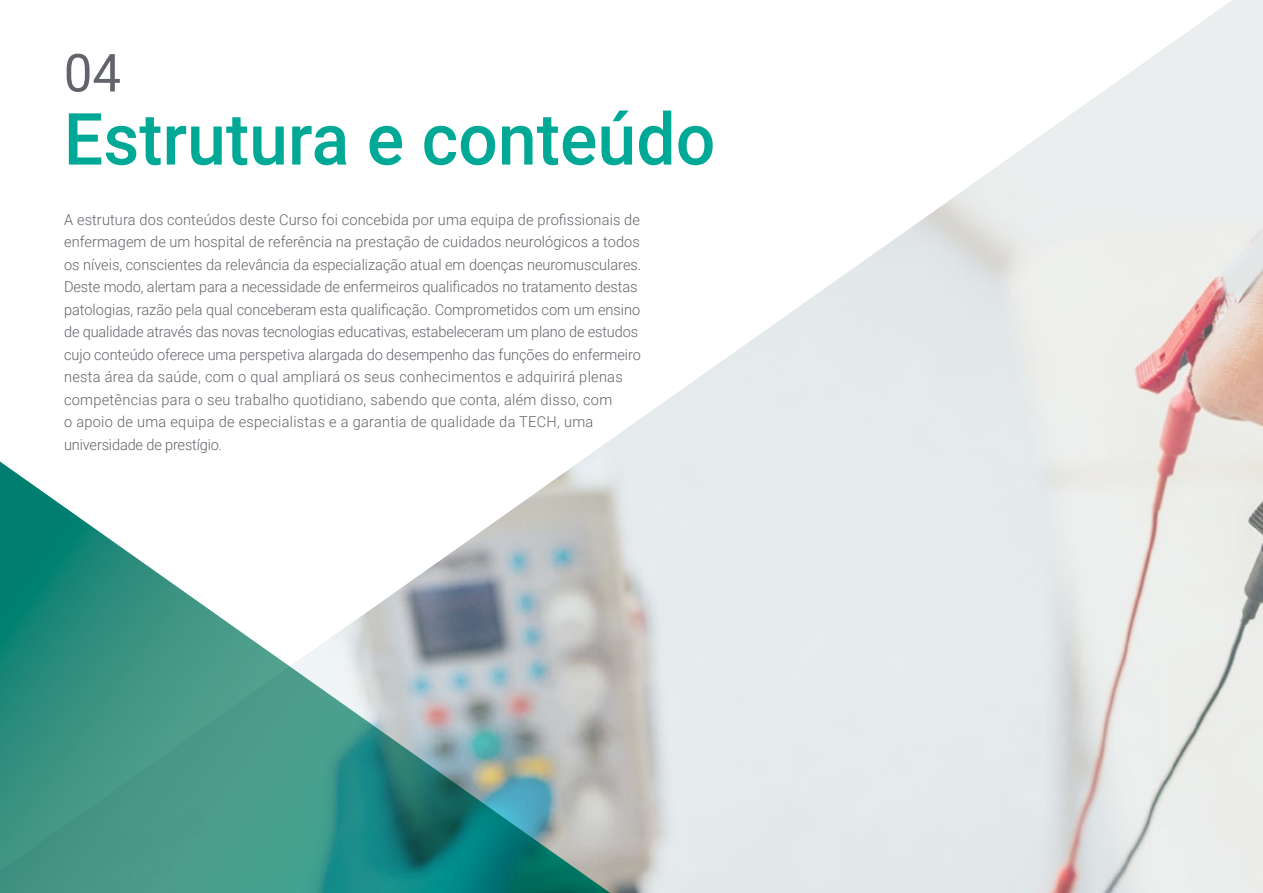
<style>
.page{position:relative;width:1263px;height:893px;background:#fff}
.page>*{position:absolute;margin:0;border:0;box-sizing:border-box;transform-origin:0 0}
.t1{font:500 72px "Roboto";color:#00a996}
.t2{font:52.5px "Roboto";color:#61646a}
.t3{font:300 15px/22.5px "Roboto";color:#61646a}
</style>
<div class="page">
<img style="left:602px;top:0;width:661px;height:893px">
<svg style="left:0;top:446px;width:640px;height:447px"></svg>
<h2 class="t2" style="left:64px;top:36px;width:59px">04</h2>
<h1 class="t1" style="left:64px;top:89px;width:653px">Estrutura e conteúdo</h1>
<p class="t3" style="left:64px;top:207px;width:579px">A estrutura dos conteúdos deste Curso foi concebida por uma equipa de profissionais de enfermagem de um hospital de referência na prestação de cuidados neurológicos a todos os níveis, conscientes da relevância da especialização atual em doenças neuromusculares.<br>Deste modo, alertam para a necessidade de enfermeiros qualificados no tratamento destas patologias, razão pela qual conceberam esta qualificação. Comprometidos com um ensino de qualidade através das novas tecnologias educativas, estabeleceram um plano de estudos cujo conteúdo oferece uma perspetiva alargada do desempenho das funções do enfermeiro nesta área da saúde, com o qual ampliará os seus conhecimentos e adquirirá plenas competências para o seu trabalho quotidiano, sabendo que conta, além disso, com<br>o apoio de uma equipa de especialistas e a garantia de qualidade da TECH, uma universidade de prestígio.</p>
</div>
